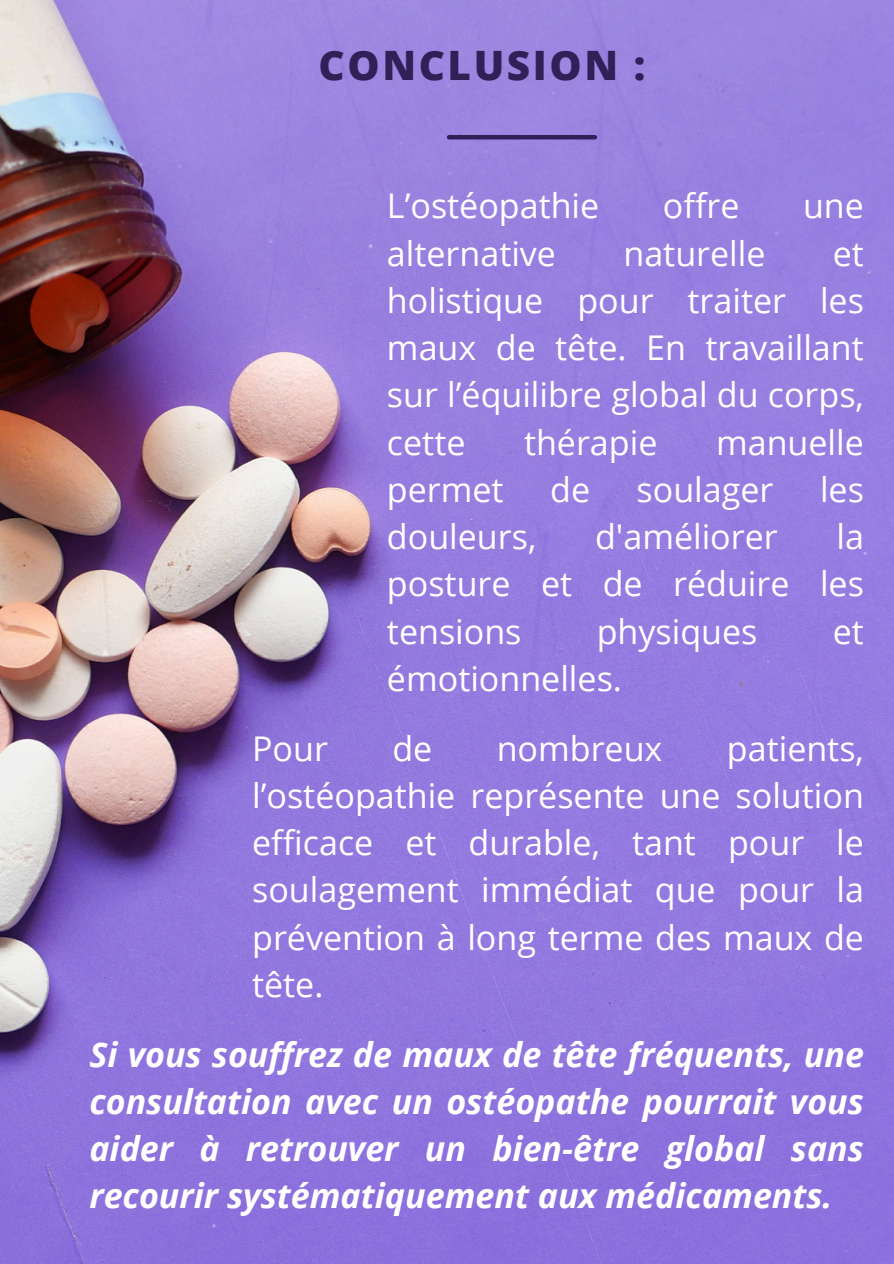
<style>
.page{position:relative;width:894px;height:1264px;background:#fff}
.page>*{position:absolute;margin:0;border:0;box-sizing:border-box;transform-origin:0 0}
.t1{font:800 40.5px "Open Sans";letter-spacing:.065em;color:#312057}
.t2{font:34.05px/47.2px "Open Sans";color:#fff;text-align:justify}
.t3{font:italic 700 34.05px/47.2px "Open Sans";color:#fff;text-align:justify}
</style>
<div class="page">
<img style="left:0;top:0;width:893px;height:1263px">
<hr style="left:449px;top:135px;width:145px;height:4px;background:#312057">
<h1 class="t1" style="left:318px;top:37px;width:328px">CONCLUSION :</h1>
<p class="t2" style="left:387px;top:181px;width:214px">L’ostéopathie</p>
<p class="t2" style="left:662px;top:181px;width:78px">offre</p>
<p class="t2" style="left:802px;top:181px;width:62px">une</p>
<p class="t2" style="left:387px;top:229px;width:170px">alternative</p>
<p class="t2" style="left:623px;top:229px;width:143px">naturelle</p>
<p class="t2" style="left:387px;top:229px;width:478px;text-indent:446px">et holistique pour traiter les maux de tête. En travaillant sur l’équilibre global du corps, cette</p>
<p class="t2" style="left:524px;top:418px;width:135px">thérapie</p>
<p class="t2" style="left:716px;top:418px;width:149px">manuelle</p>
<p class="t2" style="left:387px;top:465px;width:118px">permet</p>
<p class="t2" style="left:550px;top:465px;width:41px">de</p>
<p class="t2" style="left:636px;top:465px;width:138px">soulager</p>
<p class="t2" style="left:819px;top:465px;width:45px">les</p>
<p class="t2" style="left:387px;top:512px;width:151px">douleurs,</p>
<p class="t2" style="left:595px;top:512px;width:184px">d'améliorer</p>
<p class="t2" style="left:387px;top:512px;width:478px;text-indent:449px">la posture et de réduire les tensions</p>
<p class="t2" style="left:596px;top:607px;width:162px">physiques</p>
<p class="t2" style="left:832px;top:607px;width:33px">et</p>
<p class="t2" style="left:387px;top:654px;width:236px">émotionnelles.</p>
<h2 class="t2" style="left:252px;top:723px;width:77px">Pour</h2>
<h2 class="t2" style="left:392px;top:723px;width:41px">de</h2>
<h2 class="t2" style="left:496px;top:723px;width:167px">nombreux</h2>
<h2 class="t2" style="left:252px;top:723px;width:613px;text-indent:474px">patients, l’ostéopathie représente une solution efficace et durable, tant pour le soulagement immédiat que pour la prévention à long terme des maux de tête.</h2>
<p class="t3" style="left:89px;top:1029px;width:775px">Si vous souffrez de maux de tête fréquents, une consultation avec un ostéopathe pourrait vous aider à retrouver un bien-être global sans recourir systématiquement aux médicaments.</p>
</div>
